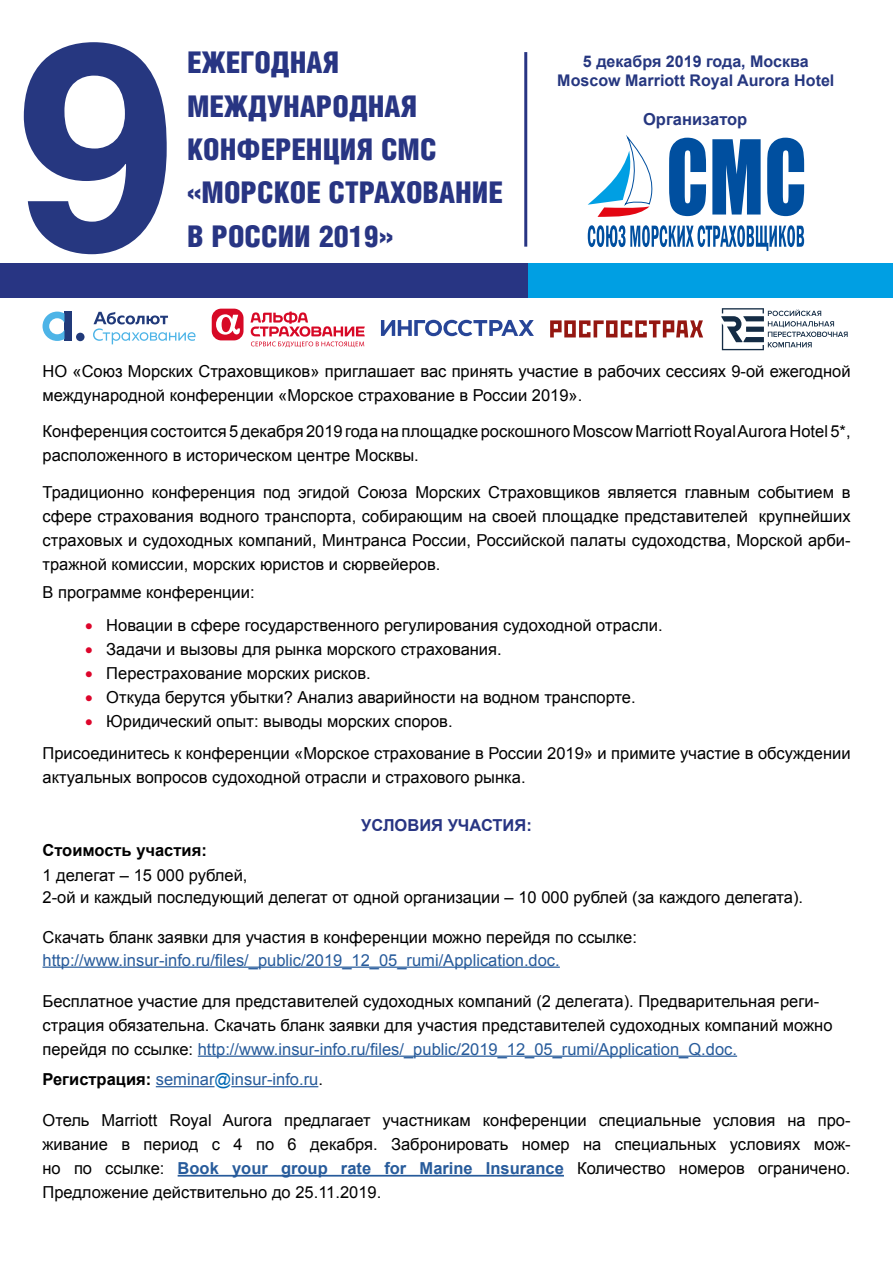
<style>
.page{position:relative;width:893px;height:1263px;background:#fff}
.page>*{position:absolute;margin:0;border:0;box-sizing:border-box;transform-origin:0 0}
.t1{font:700 288px "Helios";color:#263780}
.t2{font:30px/43.3px "Helios Cond Black C";color:#283583}
.t3{font:16.5px/24px "Arial";color:#000}
.t4{font:16.5px "Arial";color:#275b9b}
.t5{font:700 16.5px "Arial";color:#000}
.t6{font:700 16.5px "Arial";color:#283583}
.t7{font:700 16.5px "Arial";color:#263780}
.t8{font:700 16.05px/19.4px "Arial";color:#263780;text-align:center}
.s1{color:#dd052b}
.s2{color:#275b9b}
.s3{font-weight:700;color:#000}
.s4{color:#0069b4}
.s5{color:#000}
.s6{font-weight:700;color:#275b9b}
</style>
<div class="page">
<div style="left:446px;top:264px;width:447px;height:34px;background:#009fe3"></div>
<div style="left:0;top:264px;width:527px;height:34px;background:#283583"></div>
<svg style="left:669px;top:138px;width:135px;height:78px"></svg>
<svg style="left:588px;top:225px;width:216px;height:26px"></svg>
<svg style="left:588px;top:136px;width:65px;height:81px"></svg>
<hr style="left:524px;top:52px;width:3px;height:195px;background:#283583">
<hr style="left:43px;top:966px;width:517px;height:2px;background:#275b9b">
<hr style="left:198px;top:1055px;width:539px;height:2px;background:#275b9b">
<hr style="left:156px;top:1086px;width:58px;height:1px;background:#275b9b">
<hr style="left:231px;top:1086px;width:87px;height:1px;background:#275b9b">
<hr style="left:178px;top:1175px;width:386px;height:1px;background:#275b9b">
<div style="left:64px;top:312px;width:8px;height:29px;background:#213a7a"></div>
<svg style="left:43px;top:312px;width:21px;height:29px"></svg>
<div style="left:76px;top:333px;width:9px;height:8px;background:#213a7a;border-radius:50%"></div>
<svg style="left:93px;top:312px;width:103px;height:32px"></svg>
<svg style="left:212px;top:309px;width:32px;height:31px"></svg>
<svg style="left:251px;top:311px;width:114px;height:36px"></svg>
<svg style="left:550px;top:320px;width:153px;height:17px"></svg>
<svg style="left:381px;top:320px;width:153px;height:16px"></svg>
<svg style="left:721px;top:308px;width:127px;height:42px"></svg>
<h1 class="t1" style="left:15px;top:-21px;width:163px">9</h1>
<h2 class="t2" style="left:187px;top:41px;width:317px">ЕЖЕГОДНАЯ<br>МЕЖДУНАРОДНАЯ<br>КОНФЕРЕНЦИЯ СМС «МОРСКОЕ СТРАХОВАНИЕ<br>В РОССИИ 2019»</h2>
<p class="t8" style="left:557px;top:52px;width:279px">5 декабря 2019 года, Москва<br>Moscow Marriott Royal Aurora Hotel</p>
<p class="t7" style="left:643px;top:108px;width:106px">Организатор</p>
<p class="t3" style="left:43px;top:359px;width:809px">НО «Союз Морских Страховщиков» приглашает вас принять участие в рабочих сессиях 9-ой ежегодной международной конференции «Морское страхование в России 2019».</p>
<p class="t3" style="left:43px;top:420px;width:809px">Конференция состоится 5 декабря 2019 года на площадке роскошного Moscow Marriott Royal Aurora Hotel 5*, расположенного в историческом центре Москвы.</p>
<p class="t3" style="left:43px;top:480px;width:809px;text-align:justify">Традиционно конференция под эгидой Союза Морских Страховщиков является главным событием в сфере страхования водного транспорта, собирающим на своей площадке представителей крупнейших страховых и судоходных компаний, Минтранса России, Российской палаты судоходства, Морской арби&shy;тражной комиссии, морских юристов и сюрвейеров.</p>
<p class="t3" style="left:43px;top:581px;width:214px">В программе конференции:</p>
<p class="t3" style="left:85px;top:613px;width:579px"><span class="s1">•</span> Новации в сфере государственного регулирования судоходной отрасли.</p>
<p class="t3" style="left:85px;top:637px;width:418px"><span class="s1">•</span> Задачи и вызовы для рынка морского страхования.</p>
<p class="t3" style="left:85px;top:661px;width:287px"><span class="s1">•</span> Перестрахование морских рисков.</p>
<p class="t3" style="left:85px;top:685px;width:552px"><span class="s1">•</span> Откуда берутся убытки? Анализ аварийности на водном транспорте.</p>
<p class="t3" style="left:43px;top:705px;width:809px;line-height:32.5px;text-indent:43px"><span class="s1">•</span> Юридический опыт: выводы морских споров.<br>Присоединитесь к конференции «Морское страхование в России 2019» и примите участие в обсуждении</p>
<p class="t3" style="left:43px;top:766px;width:485px">актуальных вопросов судоходной отрасли и страхового рынка.</p>
<p class="t6" style="left:361px;top:814px;width:172px">УСЛОВИЯ УЧАСТИЯ:</p>
<p class="t5" style="left:43px;top:840px;width:166px">Стоимость участия:</p>
<p class="t3" style="left:43px;top:864px;width:762px;line-height:22.5px">1 делегат – 15 000 рублей,<br>2-ой и каждый последующий делегат от одной организации – 10 000 рублей (за каждого делегата).</p>
<p class="t3" style="left:43px;top:925px;width:596px">Скачать бланк заявки для участия в конференции можно перейдя по ссылке:</p>
<p class="t4" style="left:43px;top:949px;width:519px">http://www.insur-info.ru/files/_public/2019_12_05_rumi/Application.doc.</p>
<p class="t3" style="left:43px;top:989px;width:791px">Бесплатное участие для представителей судоходных компаний (2 делегата). Предварительная реги&shy;страция обязательна. Скачать бланк заявки для участия представителей судоходных компаний можно перейдя по ссылке: <span class="s2">http://www.insur-info.ru/files/_public/2019_12_05_rumi/Application_Q.doc.</span></p>
<p class="t4" style="left:43px;top:1068px;width:282px"><span class="s3">Регистрация:</span> seminar<span class="s4">@</span>insur-info.ru<span class="s5">.</span></p>
<p class="t3" style="left:43px;top:1108px;width:809px;text-align:justify">Отель Marriott Royal Aurora предлагает участникам конференции специальные условия на про&shy;живание в период с 4 по 6 декабря. Забронировать номер на специальных условиях мож&shy;но по ссылке: <span class="s6">Book your group rate for Marine Insurance</span> Количество номеров ограничено.<br>Предложение действительно до 25.11.2019.</p>
</div>
